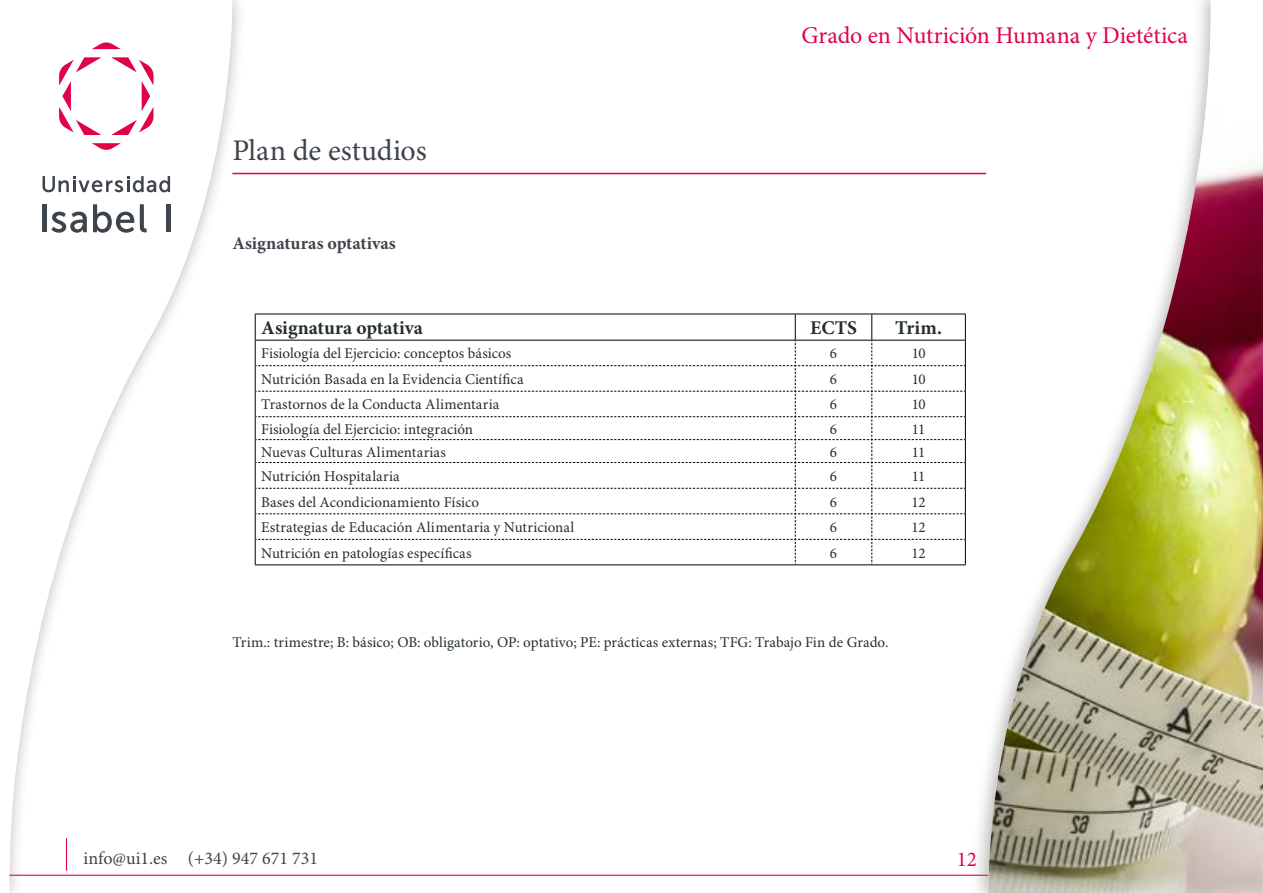
<style>
.page{position:relative;width:1263px;height:893px;background:#fff}
.page>*{position:absolute;margin:0;border:0;box-sizing:border-box;transform-origin:0 0}
.t1{font:30px "Minion Pro";letter-spacing:-.005em;color:#3e444b}
.t2{font:24px "Minion Pro";letter-spacing:-.005em;color:#df0446}
.t3{font:21px "Minion Pro";color:#df0446}
.t4{font:700 19.5px "Minion Pro";color:#253126}
.t5{font:18px "Minion Pro";color:#3e444b}
.t6{font:700 18px "Minion Pro";color:#3e444b}
.t7{font:15px "Minion Pro";color:#253126}
</style>
<div class="page">
<hr style="left:0;top:875px;width:1263px;height:1px;background:#df0446">
<div style="left:0;top:0;width:246px;height:893px;background:#fff"></div>
<svg style="left:9px;top:0;width:227px;height:893px"></svg>
<div style="left:969px;top:0;width:294px;height:893px;background:#fff"></div>
<img style="left:988px;top:0;width:275px;height:893px">
<svg style="left:43px;top:176px;width:127px;height:16px"></svg>
<hr style="left:43px;top:204px;width:4px;height:28px;background:#3e444b">
<svg style="left:51px;top:212px;width:36px;height:21px"></svg>
<svg style="left:93px;top:204px;width:41px;height:29px"></svg>
<svg style="left:140px;top:204px;width:7px;height:28px"></svg>
<hr style="left:166px;top:204px;width:4px;height:28px;background:#3e444b">
<svg style="left:92px;top:43px;width:29px;height:6px"></svg>
<svg style="left:59px;top:57px;width:42px;height:78px"></svg>
<svg style="left:111px;top:57px;width:43px;height:78px"></svg>
<svg style="left:92px;top:143px;width:29px;height:7px"></svg>
<hr style="left:232px;top:173px;width:754px;height:1px;background:#df0446">
<hr style="left:255px;top:564px;width:540px;height:1px;background:#000">
<hr style="left:795px;top:564px;width:77px;height:1px;background:#000">
<hr style="left:872px;top:564px;width:94px;height:1px;background:#000">
<svg style="left:255px;top:314px;width:711px;height:250px"></svg>
<h1 class="t1" style="left:232px;top:132px;width:196px">Plan de estudios</h1>
<p class="t6" style="left:232px;top:232px;width:165px">Asignaturas optativas</p>
<h2 class="t2" style="left:801px;top:21px;width:388px">Grado en Nutrición Humana y Dietética</h2>
<h3 class="t4" style="left:261px;top:316px;width:163px">Asignatura optativa</h3>
<h3 class="t4" style="left:810px;top:316px;width:49px">ECTS</h3>
<h3 class="t4" style="left:895px;top:316px;width:48px">Trim.</h3>
<p class="t7" style="left:261px;top:345px;width:252px">Fisiología del Ejercicio: conceptos básicos</p>
<p class="t7" style="left:830px;top:345px;width:9px">6</p>
<p class="t7" style="left:912px;top:345px;width:15px">10</p>
<p class="t7" style="left:261px;top:370px;width:264px">Nutrición Basada en la Evidencia Científica</p>
<p class="t7" style="left:830px;top:370px;width:9px">6</p>
<p class="t7" style="left:912px;top:370px;width:15px">10</p>
<p class="t7" style="left:261px;top:396px;width:240px">Trastornos de la Conducta Alimentaria</p>
<p class="t7" style="left:830px;top:396px;width:9px">6</p>
<p class="t7" style="left:912px;top:396px;width:15px">10</p>
<p class="t7" style="left:261px;top:420px;width:213px">Fisiología del Ejercicio: integración</p>
<p class="t7" style="left:830px;top:420px;width:9px">6</p>
<p class="t7" style="left:912px;top:420px;width:15px">11</p>
<p class="t7" style="left:261px;top:443px;width:186px">Nuevas Culturas Alimentarias</p>
<p class="t7" style="left:830px;top:443px;width:9px">6</p>
<p class="t7" style="left:912px;top:443px;width:15px">11</p>
<p class="t7" style="left:261px;top:467px;width:140px">Nutrición Hospitalaria</p>
<p class="t7" style="left:830px;top:467px;width:9px">6</p>
<p class="t7" style="left:912px;top:467px;width:15px">11</p>
<p class="t7" style="left:261px;top:493px;width:219px">Bases del Acondicionamiento Físico</p>
<p class="t7" style="left:830px;top:493px;width:9px">6</p>
<p class="t7" style="left:911px;top:493px;width:16px">12</p>
<p class="t7" style="left:261px;top:518px;width:315px">Estrategias de Educación Alimentaria y Nutricional</p>
<p class="t7" style="left:830px;top:518px;width:9px">6</p>
<p class="t7" style="left:911px;top:518px;width:16px">12</p>
<p class="t7" style="left:261px;top:544px;width:212px">Nutrición en patologías específicas</p>
<p class="t7" style="left:830px;top:544px;width:9px">6</p>
<p class="t7" style="left:911px;top:544px;width:16px">12</p>
<p class="t7" style="left:232px;top:633px;width:658px">Trim.: trimestre; B: básico; OB: obligatorio, OP: optativo; PE: prácticas externas; TFG: Trabajo Fin de Grado.</p>
<p class="t5" style="left:84px;top:847px;width:236px">info@ui1.es (+34) 947 671 731</p>
<h3 class="t3" style="left:957px;top:847px;width:22px">12</h3>
</div>
